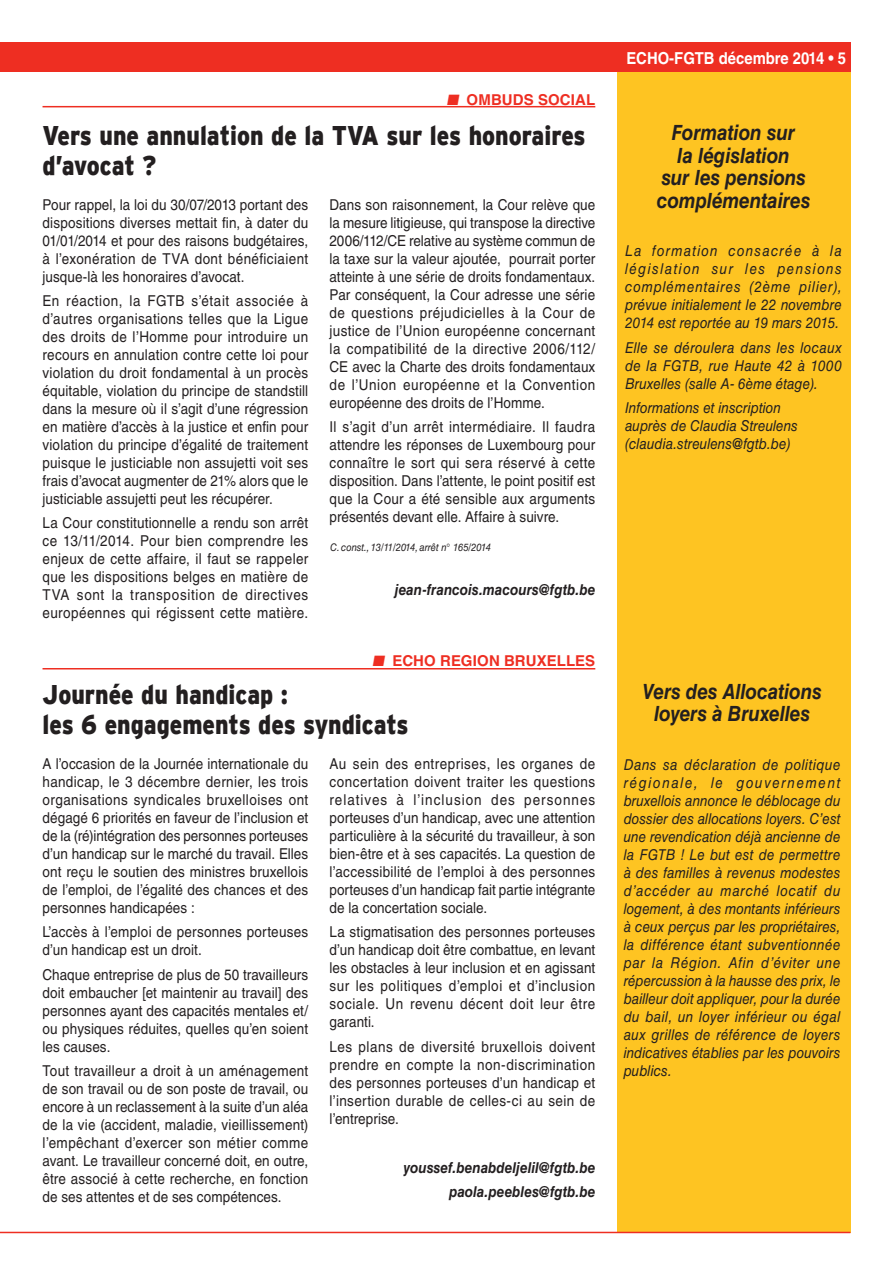
<style>
.page{position:relative;width:893px;height:1263px;background:#fff}
.page>*{position:absolute;margin:0;border:0;box-sizing:border-box;transform-origin:0 0}
.TITEL_18_20{font:900 27px/30px "Interstate";color:#231f20;scale:.85 1}
.KADERTEKST_10_12{font:italic 700 21px/22.5px "Helvetica LT Std";letter-spacing:-.005em;color:#231f20;text-align:center;scale:.9 1}
.t1{font:700 16.5px "Helvetica LT Std";color:#fff;scale:.9 1}
.BODY_ECHO_10_12{font:15px/18px "Helvetica LT Std";letter-spacing:.01em;color:#231f20;text-align:justify;scale:.9 1}
.KADERTEKST_10_12-2{font:italic 15px/18px "Helvetica LT Std";color:#231f20;text-align:justify;scale:.9 1}
.BODY_ECHO_10_12-2{font:italic 700 15px "Helvetica LT Std";letter-spacing:.005em;color:#231f20;scale:.9 1}
.t2{font:700 15px "Helvetica LT Std";letter-spacing:.005em;color:#ee2e22}
.voetnoot{font:italic 10.5px "Helvetica LT Std";letter-spacing:-.01em;color:#231f20;scale:.9 1}
</style>
<div class="page">
<div style="left:0;top:43px;width:850px;height:29px;background:#ee2e22"></div>
<div style="left:617px;top:72px;width:233px;height:1161px;background:#fec422"></div>
<hr style="left:0;top:1232px;width:850px;height:1px;background:#ee2e22">
<hr style="left:43px;top:106px;width:552px;height:1px;background:#ee2e22">
<hr style="left:43px;top:668px;width:552px;height:1px;background:#ee2e22">
<p class="t2" style="left:447px;top:90px;width:150px">■ OMBUDS SOCIAL</p>
<p class="TITEL_18_20" style="left:43px;top:120px;width:640px">Vers une annulation de la TVA sur les honoraires d’avocat ?</p>
<p class="BODY_ECHO_10_12" style="left:43px;top:195px;width:297px">Pour rappel, la loi du 30/07/2013 portant des dispositions diverses mettait fin, à dater du 01/01/2014 et pour des raisons budgétaires, à l’exonération de TVA dont bénéficiaient jusque-là les honoraires d’avocat.</p>
<p class="BODY_ECHO_10_12" style="left:43px;top:292px;width:297px">En réaction, la FGTB s’était associée à d’autres organisations telles que la Ligue des droits de l’Homme pour introduire un recours en annulation contre cette loi pour violation du droit fondamental à un procès équitable, violation du principe de standstill dans la mesure où il s’agit d’une régression en matière d’accès à la justice et enfin pour violation du principe d’égalité de traitement puisque le justiciable non assujetti voit ses frais d’avocat augmenter de 21% alors que le justiciable assujetti peut les récupérer.</p>
<p class="BODY_ECHO_10_12" style="left:43px;top:514px;width:297px">La Cour constitutionnelle a rendu son arrêt ce 13/11/2014. Pour bien comprendre les enjeux de cette affaire, il faut se rappeler que les dispositions belges en matière de TVA sont la transposition de directives européennes qui régissent cette matière.</p>
<p class="BODY_ECHO_10_12" style="left:330px;top:195px;width:297px">Dans son raisonnement, la Cour relève que la mesure litigieuse, qui transpose la directive 2006/112/CE relative au système commun de la taxe sur la valeur ajoutée, pourrait porter atteinte à une série de droits fondamentaux.<br>Par conséquent, la Cour adresse une série de questions préjudicielles à la Cour de justice de l’Union européenne concernant la compatibilité de la directive 2006/112/ CE avec la Charte des droits fondamentaux de l’Union européenne et la Convention européenne des droits de l’Homme.</p>
<p class="BODY_ECHO_10_12" style="left:330px;top:418px;width:297px">Il s’agit d’un arrêt intermédiaire. Il faudra attendre les réponses de Luxembourg pour connaître le sort qui sera réservé à cette disposition. Dans l’attente, le point positif est que la Cour a été sensible aux arguments présentés devant elle. Affaire à suivre.</p>
<p class="voetnoot" style="left:330px;top:541px;width:180px">C. const., 13/11/2014, arrêt n° 165/2014</p>
<p class="BODY_ECHO_10_12-2" style="left:395px;top:581px;width:224px">jean-francois.macours@fgtb.be</p>
<p class="t2" style="left:373px;top:651px;width:224px">■ ECHO REGION BRUXELLES</p>
<p class="TITEL_18_20" style="left:43px;top:679px;width:290px">Journée du handicap :</p>
<p class="TITEL_18_20" style="left:43px;top:709px;width:432px">les 6 engagements des syndicats</p>
<p class="BODY_ECHO_10_12" style="left:43px;top:755px;width:297px">A l’occasion de la Journée internationale du handicap, le 3 décembre dernier, les trois organisations syndicales bruxelloises ont dégagé 6 priorités en faveur de l’inclusion et de la (ré)intégration des personnes porteuses d’un handicap sur le marché du travail. Elles ont reçu le soutien des ministres bruxellois de l’emploi, de l’égalité des chances et des personnes handicapées :</p>
<p class="BODY_ECHO_10_12" style="left:43px;top:923px;width:297px">L’accès à l’emploi de personnes porteuses d’un handicap est un droit.</p>
<p class="BODY_ECHO_10_12" style="left:43px;top:965px;width:297px">Chaque entreprise de plus de 50 travailleurs doit embaucher [et maintenir au travail] des personnes ayant des capacités mentales et/ ou physiques réduites, quelles qu’en soient les causes.</p>
<p class="BODY_ECHO_10_12" style="left:43px;top:1062px;width:297px">Tout travailleur a droit à un aménagement de son travail ou de son poste de travail, ou encore à un reclassement à la suite d’un aléa de la vie (accident, maladie, vieillissement) l’empêchant d’exercer son métier comme avant. Le travailleur concerné doit, en outre, être associé à cette recherche, en fonction de ses attentes et de ses compétences.</p>
<p class="BODY_ECHO_10_12" style="left:330px;top:755px;width:297px">Au sein des entreprises, les organes de concertation doivent traiter les questions relatives à l’inclusion des personnes porteuses d’un handicap, avec une attention particulière à la sécurité du travailleur, à son bien-être et à ses capacités. La question de l’accessibilité de l’emploi à des personnes porteuses d’un handicap fait partie intégrante de la concertation sociale.</p>
<p class="BODY_ECHO_10_12" style="left:330px;top:923px;width:297px">La stigmatisation des personnes porteuses d’un handicap doit être combattue, en levant les obstacles à leur inclusion et en agissant sur les politiques d’emploi et d’inclusion sociale. Un revenu décent doit leur être garanti.</p>
<p class="BODY_ECHO_10_12" style="left:330px;top:1037px;width:297px">Les plans de diversité bruxellois doivent prendre en compte la non-discrimination des personnes porteuses d’un handicap et l’insertion durable de celles-ci au sein de l’entreprise.</p>
<p class="BODY_ECHO_10_12-2" style="left:403px;top:1158px;width:215px">youssef.benabdeljelil@fgtb.be</p>
<p class="BODY_ECHO_10_12-2" style="left:449px;top:1182px;width:164px">paola.peebles@fgtb.be</p>
<p class="t1" style="left:626px;top:48px;width:246px">ECHO-FGTB décembre 2014 • 5</p>
<p class="KADERTEKST_10_12" style="left:657px;top:121px;width:172px">Formation sur<br>la législation<br>sur les pensions complémentaires</p>
<p class="KADERTEKST_10_12-2" style="left:625px;top:242px;width:242px">La formation consacrée à la législation sur les pensions complémentaires (2ème pilier), prévue initialement le 22 novembre 2014 est reportée au 19 mars 2015.</p>
<p class="KADERTEKST_10_12-2" style="left:625px;top:338px;width:242px">Elle se déroulera dans les locaux de la FGTB, rue Haute 42 à 1000<br>Bruxelles (salle A- 6ème étage).</p>
<p class="KADERTEKST_10_12-2" style="left:625px;top:399px;width:194px;text-align:left">Informations et inscription auprès de Claudia Streulens (claudia.streulens@fgtb.be)</p>
<p class="KADERTEKST_10_12" style="left:643px;top:680px;width:200px">Vers des Allocations loyers à Bruxelles</p>
<p class="KADERTEKST_10_12-2" style="left:624px;top:756px;width:242px">Dans sa déclaration de politique régionale, le gouvernement bruxellois annonce le déblocage du dossier des allocations loyers. C’est une revendication déjà ancienne de la FGTB ! Le but est de permettre à des familles à revenus modestes d’accéder au marché locatif du logement, à des montants inférieurs à ceux perçus par les propriétaires, la différence étant subventionnée par la Région. Afin d’éviter une répercussion à la hausse des prix, le bailleur doit appliquer, pour la durée du bail, un loyer inférieur ou égal aux grilles de référence de loyers indicatives établies par les pouvoirs publics.</p>
</div>
